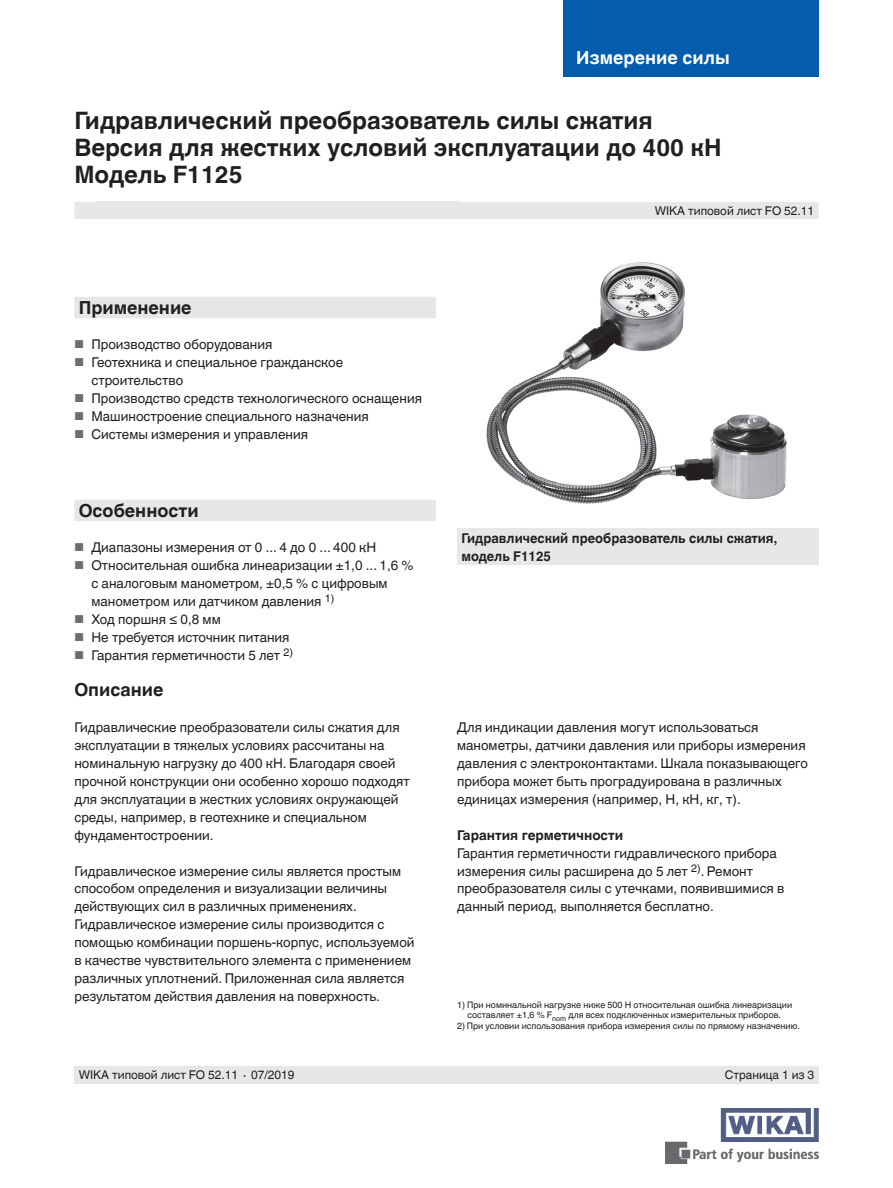
<style>
.page{position:relative;width:893px;height:1188px;background:#fff}
.page>*{position:absolute;margin:0;border:0;box-sizing:border-box;transform-origin:0 0}
.t1{font:700 24px/27px "Helvetica World";color:#231f20}
.t2{font:700 18px "Helvetica World";color:#231f20}
.t3{font:700 18px "Helvetica World";color:#fff}
.t4{font:13.5px/18px "Helvetica World";color:#231f20}
.t5{font:700 13.5px/18px "Helvetica World";color:#231f20;scale:.96 1}
.t6{font:700 13.5px "Helvetica World";color:#231f20}
.t7{font:12px "Helvetica World";color:#231f20}
.t8{font:9px/10.5px "Helvetica World";color:#231f20;text-align:center}
.s1{font-size:11.55px;color:#6c6d70}
</style>
<div class="page">
<img style="left:665px;top:1108px;width:154px;height:56px">
<div style="left:563px;top:0;width:256px;height:77px;background:#035cac"></div>
<div style="left:74px;top:202px;width:745px;height:17px;background:#e6e7e9"></div>
<div style="left:96px;top:202px;width:363px;height:17px;background:#e6e7e9"></div>
<div style="left:74px;top:1066px;width:745px;height:18px;background:#e6e7e9"></div>
<img style="left:486px;top:262px;width:301px;height:242px">
<svg style="left:74px;top:297px;width:362px;height:224px"></svg>
<div style="left:457px;top:529px;width:362px;height:36px;background:#e6e7e9"></div>
<h2 class="t3" style="left:576px;top:47px;width:155px">Измерение силы</h2>
<h1 class="t1" style="left:74px;top:107px;width:649px">Гидравлический преобразователь силы сжатия<br>Версия для жестких условий эксплуатации до 400 кН<br>Модель F1125</h1>
<h2 class="t2" style="left:79px;top:297px;width:114px">Применение</h2>
<p class="t4" style="left:74px;top:336px;width:199px"><span class="s1">■</span> Производство оборудования</p>
<p class="t4" style="left:91px;top:354px;width:253px;text-indent:-17px"><span class="s1">■</span> Геотехника и специальное гражданское строительство</p>
<p class="t4" style="left:74px;top:390px;width:349px"><span class="s1">■</span> Производство средств технологического оснащения</p>
<p class="t4" style="left:74px;top:408px;width:296px"><span class="s1">■</span> Машиностроение специального назначения</p>
<p class="t4" style="left:74px;top:426px;width:235px"><span class="s1">■</span> Системы измерения и управления</p>
<h2 class="t2" style="left:79px;top:500px;width:122px">Особенности</h2>
<p class="t4" style="left:74px;top:538px;width:303px"><span class="s1">■</span> Диапазоны измерения от 0 ... 4 до 0 ... 400 кН</p>
<p class="t4" style="left:91px;top:556px;width:324px;text-indent:-17px"><span class="s1">■</span> Относительная ошибка линеаризации ±1,0 ... 1,6 % с аналоговым манометром, ±0,5 % с цифровым манометром или датчиком давления <sup>1)</sup></p>
<p class="t4" style="left:74px;top:610px;width:148px"><span class="s1">■</span> Ход поршня ≤ 0,8 мм</p>
<p class="t4" style="left:74px;top:628px;width:217px"><span class="s1">■</span> Не требуется источник питания</p>
<p class="t4" style="left:74px;top:646px;width:220px"><span class="s1">■</span> Гарантия герметичности 5 лет <sup>2)</sup></p>
<h2 class="t2" style="left:74px;top:679px;width:91px">Описание</h2>
<p class="t4" style="left:74px;top:719px;width:337px">Гидравлические преобразователи силы сжатия для эксплуатации в тяжелых условиях рассчитаны на номинальную нагрузку до 400 кН. Благодаря своей прочной конструкции они особенно хорошо подходят для эксплуатации в жестких условиях окружающей среды, например, в геотехнике и специальном фундаментостроении.</p>
<p class="t4" style="left:74px;top:862px;width:342px">Гидравлическое измерение силы является простым способом определения и визуализации величины действующих сил в различных применениях.<br>Гидравлическое измерение силы производится с помощью комбинации поршень-корпус, используемой в качестве чувствительного элемента с применением различных уплотнений. Приложенная сила является результатом действия давления на поверхность.</p>
<p class="t7" style="left:655px;top:204px;width:161px">WIKA типовой лист FO 52.11</p>
<p class="t5" style="left:461px;top:529px;width:331px">Гидравлический преобразователь силы сжатия, модель F1125</p>
<p class="t4" style="left:457px;top:719px;width:352px">Для индикации давления могут использоваться манометры, датчики давления или приборы измерения давления с электроконтактами. Шкала показывающего прибора может быть проградуирована в различных единицах измерения (например, Н, кН, кг, т).</p>
<p class="t6" style="left:457px;top:828px;width:168px">Гарантия герметичности</p>
<p class="t4" style="left:457px;top:844px;width:329px">Гарантия герметичности гидравлического прибора измерения силы расширена до 5 лет <sup>2)</sup>. Ремонт преобразователя силы с утечками, появившимися в данный период, выполняется бесплатно.</p>
<p class="t8" style="left:457px;top:999px;width:336px">1) При номинальной нагрузке ниже 500 Н относительная ошибка линеаризации составляет ±1,6 % F<sub>nom</sub> для всех подключенных измерительных приборов.</p>
<p class="t8" style="left:457px;top:1020px;width:344px">2) При условии использования прибора измерения силы по прямому назначению.</p>
<p class="t7" style="left:79px;top:1068px;width:217px">WIKA типовой лист FO 52.11 ∙ 07/2019</p>
<p class="t7" style="left:725px;top:1068px;width:91px">Страница 1 из 3</p>
</div>
